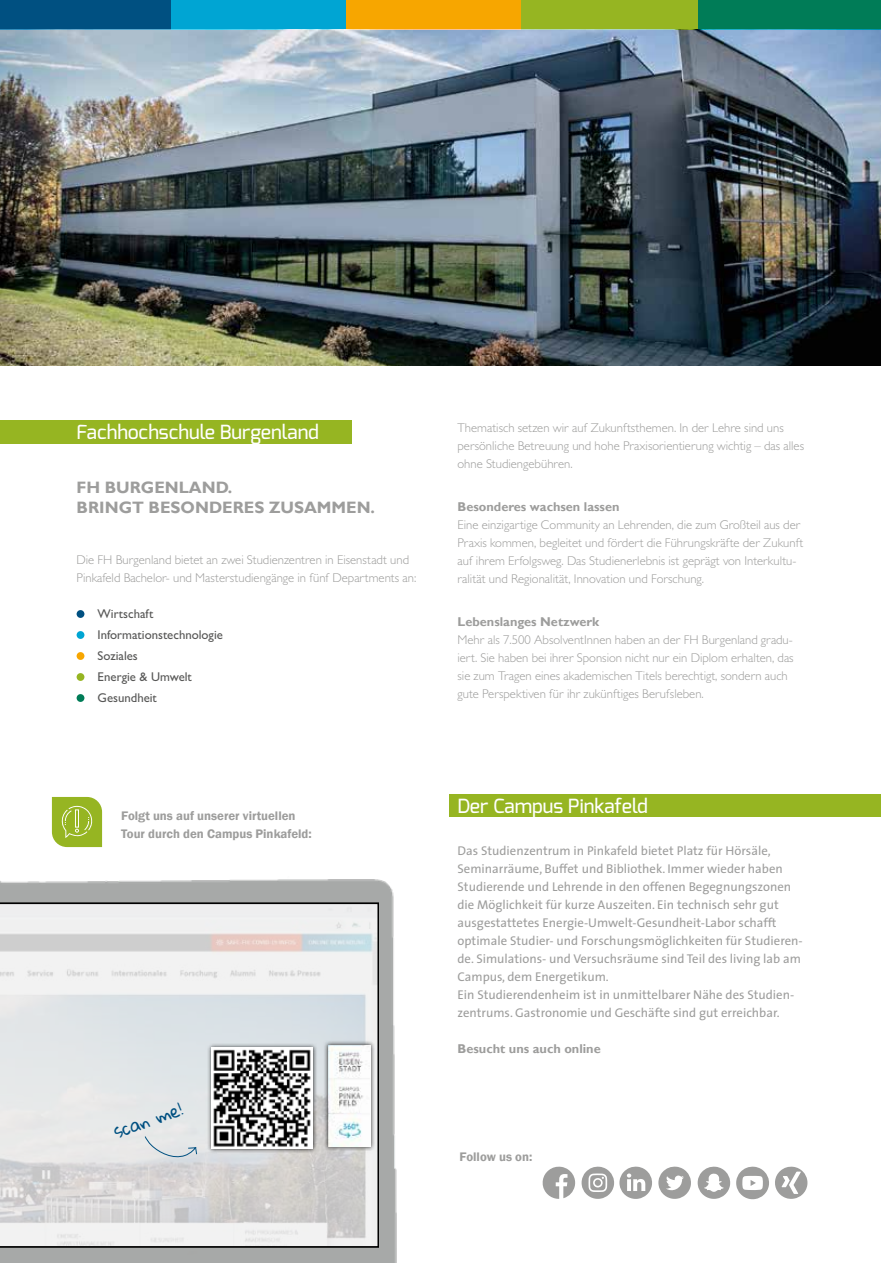
<style>
.page{position:relative;width:881px;height:1263px;background:#fff}
.page>*{position:absolute;margin:0;border:0;box-sizing:border-box;transform-origin:0 0}
.t1{font:500 19.5px "Exo";color:#fff}
.t2{font:17.4px "Gloria Hallelujah";color:#005081}
.t3{font:700 16.5px/19.8px "Gill Sans";color:#9d9d9c}
.t4{font:300 12.75px/18px "Gill Sans";color:#9d9d9c}
.t5{font:12.75px/18px "The Sans";color:#9d9d9c}
.t6{font:600 12.75px/18px "Franklin Gothic";color:#9d9d9c}
.t7{font:500 12.75px/21px "Gill Sans";color:#575756}
.t8{font:700 12.75px "Gill Sans";color:#9d9d9c}
</style>
<div class="page">
<div style="left:697px;top:0;width:183px;height:30px;background:#007c57"></div>
<div style="left:345px;top:0;width:176px;height:30px;background:#f7a600"></div>
<div style="left:521px;top:0;width:176px;height:30px;background:#96b522"></div>
<div style="left:170px;top:0;width:176px;height:30px;background:#00a5d3"></div>
<hr style="left:880px;top:0;width:1px;height:31px;background:#005081">
<div style="left:0;top:0;width:170px;height:30px;background:#005081"></div>
<img style="left:0;top:30px;width:880px;height:336px">
<div style="left:0;top:420px;width:351px;height:23px;background:#96b522"></div>
<div style="left:77px;top:610px;width:7px;height:8px;background:#005081;border-radius:50%"></div>
<div style="left:77px;top:631px;width:7px;height:8px;background:#00a5d3;border-radius:50%"></div>
<div style="left:77px;top:652px;width:7px;height:8px;background:#f7a600;border-radius:50%"></div>
<div style="left:77px;top:673px;width:7px;height:8px;background:#96b522;border-radius:50%"></div>
<div style="left:77px;top:694px;width:7px;height:8px;background:#007c57;border-radius:50%"></div>
<div style="left:449px;top:794px;width:431px;height:23px;background:#96b522"></div>
<img style="left:0;top:879px;width:576px;height:384px">
<svg style="left:0;top:902px;width:379px;height:345px"></svg>
<div style="left:207px;top:1043px;width:110px;height:110px;background:#000;opacity:.75"></div>
<img style="left:211px;top:1047px;width:101px;height:102px">
<div style="left:323px;top:1040px;width:52px;height:111px;background:#000;opacity:.75"></div>
<img style="left:328px;top:1045px;width:43px;height:101px">
<svg style="left:144px;top:1135px;width:54px;height:26px"></svg>
<svg style="left:52px;top:797px;width:50px;height:50px;background:#a0bc39"></svg>
<svg style="left:658px;top:1166px;width:33px;height:33px"></svg>
<svg style="left:581px;top:1166px;width:71px;height:33px"></svg>
<svg style="left:542px;top:1166px;width:33px;height:33px"></svg>
<svg style="left:697px;top:1166px;width:110px;height:33px"></svg>
<h1 class="t1" style="left:77px;top:419px;width:244px">Fachhochschule Burgenland</h1>
<p class="t3" style="left:77px;top:478px;width:300px">FH BURGENLAND.<br>BRINGT BESONDERES ZUSAMMEN.</p>
<p class="t4" style="left:77px;top:550px;width:341px">Die FH Burgenland bietet an zwei Studienzentren in Eisenstadt und<br>Pinkafeld Bachelor- und Masterstudiengänge in fünf Departments an:</p>
<p class="t7" style="left:98px;top:603px;width:127px">Wirtschaft<br>Informationstechnologie<br>Soziales<br>Energie &amp; Umwelt<br>Gesundheit</p>
<p class="t6" style="left:121px;top:807px;width:192px">Folgt uns auf unserer virtuellen<br>Tour durch den Campus Pinkafeld:</p>
<h2 class="t2" style="left:111px;top:1124px;width:73px;rotate:-20deg">scan me!</h2>
<p class="t4" style="left:457px;top:418px;width:348px">Thematisch setzen wir auf Zukunftsthemen. In der Lehre sind uns persönliche Betreuung und hohe Praxisorientierung wichtig – das alles ohne Studiengebühren.</p>
<p class="t8" style="left:457px;top:499px;width:163px">Besonderes wachsen lassen</p>
<p class="t4" style="left:457px;top:516px;width:347px">Eine einzigartige Community an Lehrenden, die zum Großteil aus der Praxis kommen, begleitet und fördert die Führungskräfte der Zukunft auf ihrem Erfolgsweg. Das Studienerlebnis ist geprägt von Interkultu&shy;ralität und Regionalität, Innovation und Forschung.</p>
<p class="t8" style="left:457px;top:614px;width:143px">Lebenslanges Netzwerk</p>
<p class="t4" style="left:457px;top:631px;width:337px">Mehr als 7.500 AbsolventInnen haben an der FH Burgenland gradu&shy;iert. Sie haben bei ihrer Sponsion nicht nur ein Diplom erhalten, das sie zum Tragen eines akademischen Titels berechtigt, sondern auch gute Perspektiven für ihr zukünftiges Berufsleben.</p>
<h1 class="t1" style="left:457px;top:793px;width:192px">Der Campus Pinkafeld</h1>
<p class="t5" style="left:457px;top:841px;width:346px">Das Studienzentrum in Pinkafeld bietet Platz für Hörsäle, Seminarräume, Buffet und Bibliothek. Immer wieder haben Studierende und Lehrende in den offenen Begegnungszonen die Möglichkeit für kurze Auszeiten. Ein technisch sehr gut ausgestattetes Energie-Umwelt-Gesundheit-Labor schafft optimale Studier- und Forschungsmöglichkeiten für Studieren&shy;de. Simulations- und Versuchsräume sind Teil des living lab am Campus, dem Energetikum.<br>Ein Studierendenheim ist in unmittelbarer Nähe des Studien&shy;zentrums. Gastronomie und Geschäfte sind gut erreichbar.</p>
<p class="t8" style="left:457px;top:1041px;width:145px">Besucht uns auch online</p>
<p class="t6" style="left:459px;top:1148px;width:74px">Follow us on:</p>
</div>
